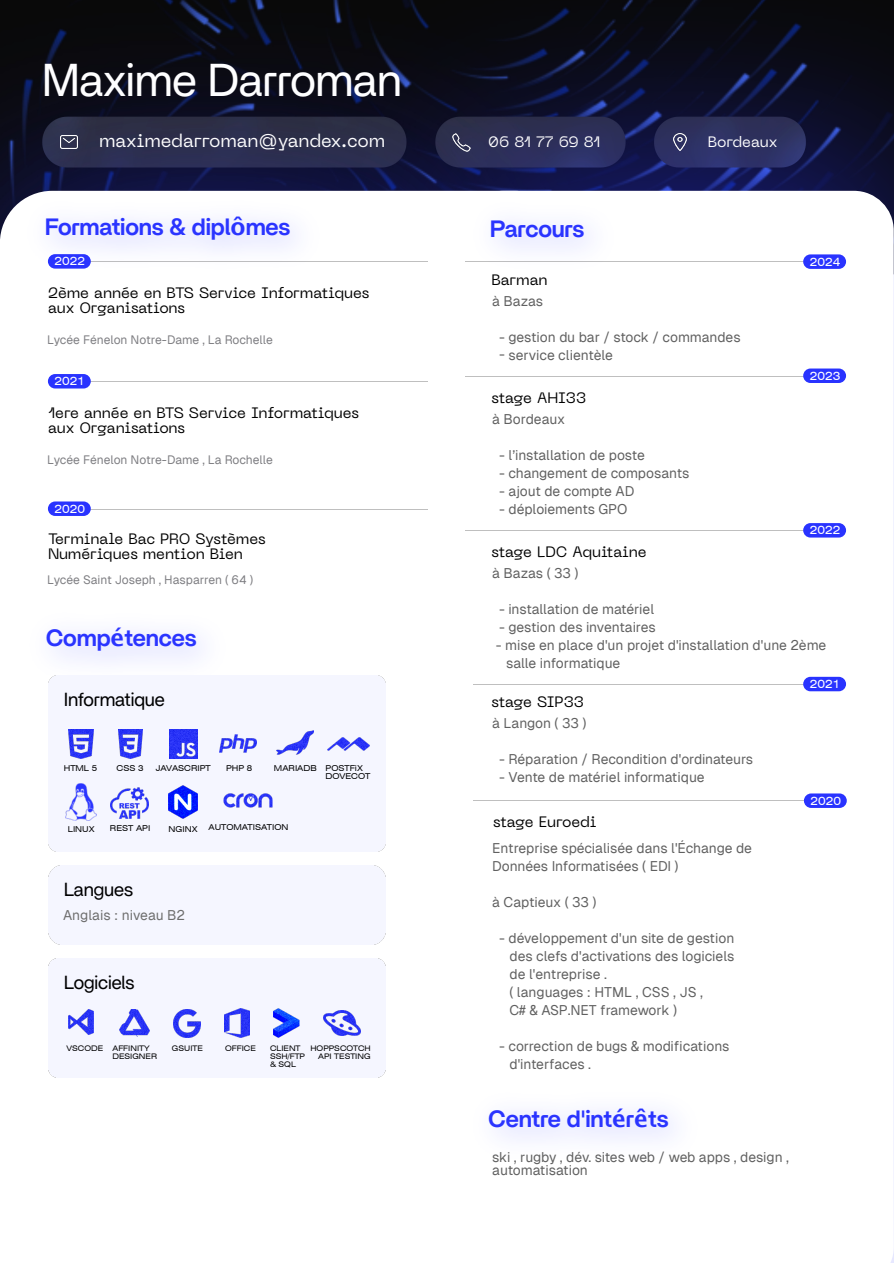
<style>
.page{position:relative;width:894px;height:1263px;background:#fff}
.page>*{position:absolute;margin:0;border:0;box-sizing:border-box;transform-origin:0 0}
.t1{font:46.05px "Britti Sans Trial";letter-spacing:-.005em;color:#fefeff}
.t2{font:600 23.55px "Britti Sans Trial";letter-spacing:-.005em;color:#2a34ff}
.t3{font:18.9px "Britti Sans Trial";letter-spacing:-.005em;color:#000}
.t4{font:18.15px "Neue Machina";letter-spacing:-.005em;color:#fefeff}
.t5{font:15px/15px "Neue Machina";letter-spacing:-.015em;color:#000}
.t6{font:15px "Neue Machina";letter-spacing:-.01em;color:#fefeff}
.t7{font:13.8px/18px "Geist";letter-spacing:-.005em;color:#606060}
.t8{font:13.8px "Geist";color:#6d6d6d}
.t9{font:12px "Geist";letter-spacing:-.005em;color:#7e7e82}
.t10{font:expanded 11.4px "Swiss 721 BT";color:#fff}
.t11{font:expanded 8.1px/8.1px "Swiss 721 BT";color:#000}
.t12{font:expanded 7.65px/7.6px "Swiss 721 BT";color:#000}
.s1{font-family:"Lucida Grande";font-weight:700}
</style>
<div class="page">
<img style="left:0;top:0;width:264px;height:191px">
<img style="left:264px;top:0;width:629px;height:191px">
<img style="left:453px;top:133px;width:17px;height:18px">
<img style="left:673px;top:133px;width:13px;height:18px">
<img style="left:60px;top:135px;width:18px;height:14px">
<hr style="left:48px;top:509px;width:379px;height:1px;background:#bfbfbf">
<hr style="left:48px;top:381px;width:379px;height:1px;background:#bfbfbf">
<hr style="left:48px;top:261px;width:379px;height:1px;background:#bfbfbf">
<hr style="left:465px;top:530px;width:339px;height:1px;background:#bfbfbf">
<hr style="left:465px;top:376px;width:339px;height:1px;background:#bfbfbf">
<hr style="left:465px;top:684px;width:339px;height:1px;background:#bfbfbf">
<hr style="left:465px;top:800px;width:339px;height:1px;background:#bfbfbf">
<div style="left:48px;top:501px;width:43px;height:15px;background:#2933ff;border-radius:7px"></div>
<div style="left:48px;top:374px;width:43px;height:14px;background:#2933ff;border-radius:7px"></div>
<div style="left:802px;top:523px;width:43px;height:15px;background:#2933ff;border-radius:7px"></div>
<div style="left:802px;top:368px;width:43px;height:15px;background:#2933ff;border-radius:7px"></div>
<div style="left:802px;top:254px;width:43px;height:15px;background:#2933ff;border-radius:7px"></div>
<div style="left:802px;top:677px;width:43px;height:14px;background:#2933ff;border-radius:7px"></div>
<div style="left:803px;top:793px;width:43px;height:15px;background:#2933ff;border-radius:7px"></div>
<img style="left:47px;top:219px;width:248px;height:50px">
<div style="left:49px;top:675px;width:336px;height:176px;background:#f5f6ff"></div>
<div style="left:49px;top:959px;width:336px;height:119px;background:#f5f6ff"></div>
<img style="left:69px;top:1010px;width:24px;height:24px">
<img style="left:119px;top:1010px;width:30px;height:27px">
<img style="left:118px;top:730px;width:24px;height:28px">
<img style="left:69px;top:730px;width:24px;height:28px">
<img style="left:169px;top:730px;width:28px;height:28px">
<img style="left:220px;top:734px;width:37px;height:18px">
<img style="left:276px;top:730px;width:37px;height:25px">
<img style="left:65px;top:783px;width:32px;height:37px">
<img style="left:169px;top:785px;width:28px;height:33px">
<img style="left:173px;top:1010px;width:27px;height:27px">
<img style="left:224px;top:1008px;width:26px;height:29px">
<img style="left:274px;top:1009px;width:25px;height:28px">
<div style="left:414px;top:558px;width:58px;height:705px;background:#fff"></div>
<img style="left:111px;top:787px;width:38px;height:32px">
<img style="left:327px;top:737px;width:42px;height:13px">
<img style="left:224px;top:793px;width:48px;height:15px">
<img style="left:323px;top:1011px;width:37px;height:25px">
<h1 class="t1" style="left:42px;top:59px;width:360px">Maxime Darroman</h1>
<h3 class="t4" style="left:99px;top:134px;width:287px">maximedarroman@yandex.com</h3>
<p class="t6" style="left:488px;top:136px;width:114px">06 81 77 69 81</p>
<p class="t6" style="left:707px;top:136px;width:71px">Bordeaux</p>
<h2 class="t2" style="left:45px;top:216px;width:247px">Formations &amp; dipl<span class="s1">ô</span>mes</h2>
<h2 class="t2" style="left:490px;top:218px;width:96px">Parcours</h2>
<p class="t10" style="left:54px;top:257px;width:32px">2022</p>
<p class="t5" style="left:48px;top:287px;width:322px">2ème année en BTS Service Informatiques aux Organisations</p>
<p class="t9" style="left:47px;top:332px;width:227px">Lycée Fénelon Notre-Dame , La Rochelle</p>
<p class="t10" style="left:54px;top:377px;width:32px">2021</p>
<p class="t5" style="left:48px;top:407px;width:312px">1ere année en BTS Service Informatiques aux Organisations</p>
<p class="t9" style="left:47px;top:452px;width:227px">Lycée Fénelon Notre-Dame , La Rochelle</p>
<p class="t10" style="left:54px;top:504px;width:32px">2020</p>
<p class="t5" style="left:48px;top:533px;width:219px">Terminale Bac PRO Systèmes<br>Numériques mention Bien</p>
<p class="t5" style="left:491px;top:274px;width:58px">Barman</p>
<p class="t7" style="left:492px;top:292px;width:52px">à Bazas</p>
<p class="t7" style="left:499px;top:328px;width:243px">- gestion du bar / stock / commandes</p>
<p class="t7" style="left:499px;top:346px;width:115px">- service clientèle</p>
<p class="t5" style="left:491px;top:392px;width:96px">stage AHI33</p>
<p class="t7" style="left:492px;top:410px;width:74px">à Bordeaux</p>
<p class="t7" style="left:499px;top:446px;width:147px">- l’installation de poste</p>
<p class="t7" style="left:499px;top:464px;width:191px">- changement de composants</p>
<p class="t7" style="left:499px;top:482px;width:137px">- ajout de compte AD</p>
<p class="t7" style="left:499px;top:500px;width:130px">- déploiements GPO</p>
<p class="t5" style="left:491px;top:545px;width:157px">stage LDC Aquitaine</p>
<p class="t10" style="left:809px;top:258px;width:32px">2024</p>
<p class="t10" style="left:809px;top:371px;width:32px">2023</p>
<p class="t10" style="left:809px;top:526px;width:32px">2022</p>
<p class="t9" style="left:47px;top:572px;width:207px">Lycée Saint Joseph , Hasparren ( 64 )</p>
<h2 class="t2" style="left:46px;top:627px;width:152px">Comp<span class="s1">é</span>tences</h2>
<h3 class="t3" style="left:64px;top:691px;width:102px">Informatique</h3>
<p class="t11" style="left:64px;top:765px;width:35px">HTML 5</p>
<p class="t11" style="left:117px;top:765px;width:28px">CSS 3</p>
<p class="t11" style="left:156px;top:765px;width:56px">JAVASCRIPT</p>
<p class="t11" style="left:226px;top:765px;width:28px">PHP 8</p>
<p class="t11" style="left:274px;top:765px;width:44px">MARIADB</p>
<p class="t11" style="left:325px;top:765px;width:46px">POSTFiX<br>DOVECOT</p>
<p class="t11" style="left:110px;top:825px;width:42px">REST API</p>
<p class="t11" style="left:68px;top:826px;width:28px">LINUX</p>
<p class="t11" style="left:168px;top:825px;width:30px">NGINX</p>
<p class="t11" style="left:208px;top:823px;width:81px">AUTOMATISATION</p>
<h3 class="t3" style="left:64px;top:880px;width:70px">Langues</h3>
<p class="t8" style="left:63px;top:906px;width:123px">Anglais : niveau B2</p>
<h3 class="t3" style="left:64px;top:974px;width:72px">Logiciels</h3>
<p class="t12" style="left:67px;top:1046px;width:38px">VSCODE</p>
<p class="t12" style="left:112px;top:1046px;width:46px">AFFINITY<br>DESIGNER</p>
<p class="t12" style="left:172px;top:1046px;width:33px">GSUITE</p>
<p class="t12" style="left:225px;top:1046px;width:32px">OFFICE</p>
<p class="t12" style="left:270px;top:1046px;width:37px">CLIENT<br>SSH/FTP &amp; SQL</p>
<p class="t12" style="left:310px;top:1046px;width:62px;text-align:right">HOPPSCOTCH<br>API TESTING</p>
<p class="t7" style="left:492px;top:564px;width:88px">à Bazas ( 33 )</p>
<p class="t7" style="left:499px;top:600px;width:156px">- installation de matériel</p>
<p class="t7" style="left:499px;top:618px;width:158px">- gestion des inventaires</p>
<p class="t7" style="left:506px;top:636px;width:322px;text-indent:-10px">- mise en place d'un projet d'installation d'une 2ème salle informatique</p>
<p class="t5" style="left:491px;top:696px;width:94px">stage SIP33</p>
<p class="t7" style="left:492px;top:714px;width:96px">à Langon ( 33 )</p>
<p class="t7" style="left:499px;top:750px;width:255px">- Réparation / Recondition d'ordinateurs</p>
<p class="t7" style="left:499px;top:768px;width:207px">- Vente de matériel informatique</p>
<p class="t5" style="left:493px;top:815px;width:105px">stage Euroedi</p>
<p class="t7" style="left:492px;top:839px;width:261px">Entreprise spécialisée dans l'Échange de<br>Données Informatisées ( EDI )</p>
<p class="t7" style="left:492px;top:893px;width:106px">à Captieux ( 33 )</p>
<p class="t7" style="left:509px;top:929px;width:226px;text-indent:-10px">- développement d'un site de gestion des clefs d'activations des logiciels de l'entreprise .<br>( languages : HTML , CSS , JS ,<br>C# &amp; ASP.NET framework )</p>
<p class="t7" style="left:509px;top:1037px;width:221px;text-indent:-10px">- correction de bugs &amp; modifications d'interfaces .</p>
<h2 class="t2" style="left:488px;top:1108px;width:181px">Centre d'int<span class="s1">é</span>r<span class="s1">ê</span>ts</h2>
<p class="t7" style="left:492px;top:1150px;width:298px;line-height:13.8px">ski , rugby , dév. sites web / web apps , design , automatisation</p>
<p class="t10" style="left:809px;top:679px;width:32px">2021</p>
<p class="t10" style="left:810px;top:796px;width:32px">2020</p>
</div>
